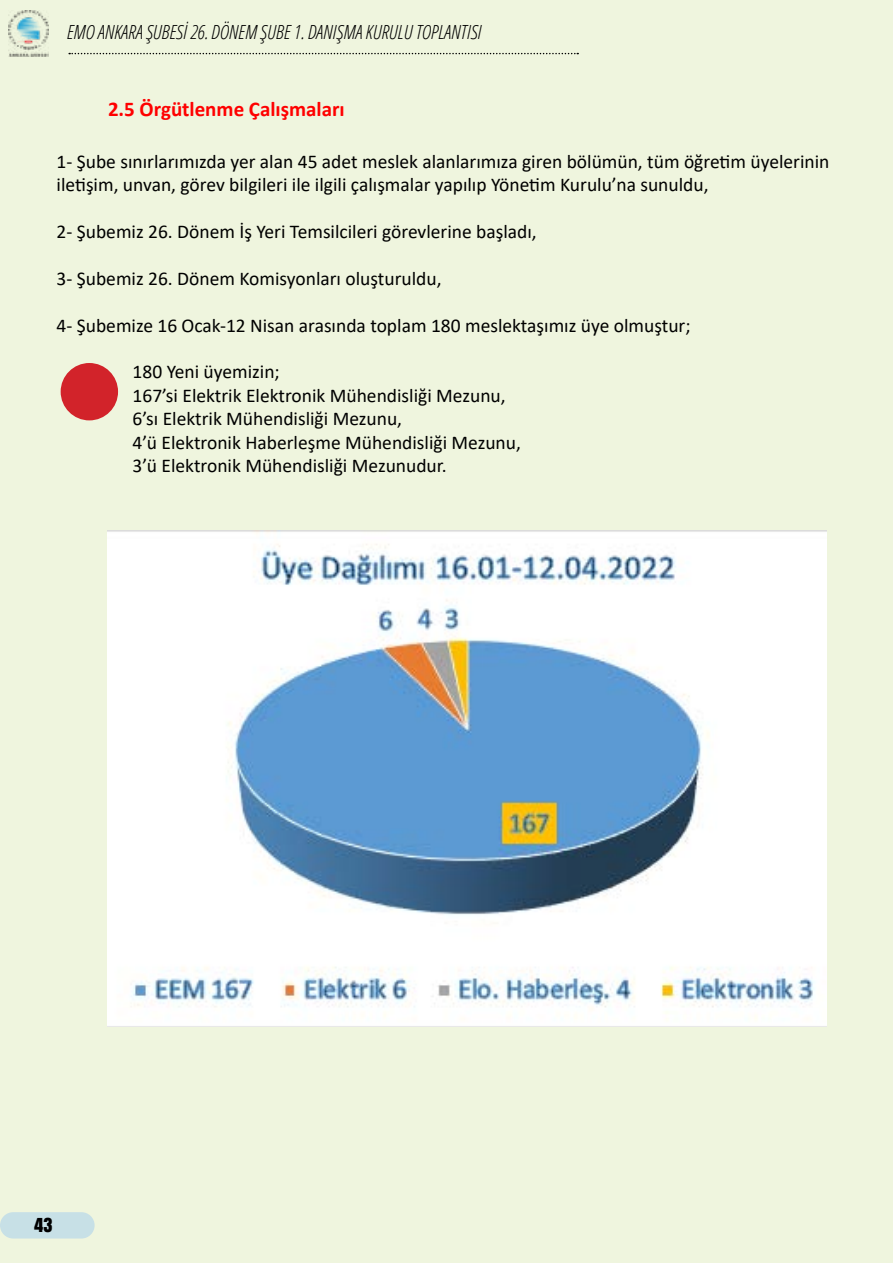
<style>
.page{position:relative;width:893px;height:1263px;background:#eff5de}
.page>*{position:absolute;margin:0;border:0;box-sizing:border-box;transform-origin:0 0}
.t1{font:700 21px "Calibri";color:#f00}
.t2{font:19.5px/23.4px "Calibri";color:#000}
.t3{font:italic 300 condensed 19.5px "Open Sans";color:#000}
.t4{font:18px "Anton";color:#000}
</style>
<div class="page">
<div style="left:0;top:1212px;width:95px;height:26px;background:#c7e0e6;border-radius:13px"></div>
<img style="left:9px;top:10px;width:40px;height:47px">
<svg style="left:69px;top:53px;width:509px;height:1px"></svg>
<img style="left:108px;top:530px;width:718px;height:496px">
<div style="left:61px;top:363px;width:57px;height:57px;background:#d2232a;border-radius:50%"></div>
<p class="t3" style="left:67px;top:19px;width:416px">EMO ANKARA ŞUBESİ 26. DÖNEM ŞUBE 1. DANIŞMA KURULU TOPLANTISI</p>
<p class="t1" style="left:108px;top:94px;width:238px">2.5 Örgütlenme Çalışmaları</p>
<p class="t2" style="left:57px;top:149px;width:774px">1- Şube sınırlarımızda yer alan 45 adet meslek alanlarımıza giren bölümün, tüm öğretim üyelerinin iletişim, unvan, görev bilgileri ile ilgili çalışmalar yapılıp Yönetim Kurulu’na sunuldu,</p>
<p class="t2" style="left:57px;top:219px;width:482px">2- Şubemiz 26. Dönem İş Yeri Temsilcileri görevlerine başladı,</p>
<p class="t2" style="left:57px;top:266px;width:386px">3- Şubemiz 26. Dönem Komisyonları oluşturuldu,</p>
<p class="t2" style="left:57px;top:313px;width:635px">4- Şubemize 16 Ocak-12 Nisan arasında toplam 180 meslektaşımız üye olmuştur;</p>
<p class="t2" style="left:133px;top:360px;width:390px">180 Yeni üyemizin;<br>167’si Elektrik Elektronik Mühendisliği Mezunu, 6’sı Elektrik Mühendisliği Mezunu,<br>4’ü Elektronik Haberleşme Mühendisliği Mezunu, 3’ü Elektronik Mühendisliği Mezunudur.</p>
<p class="t4" style="left:34px;top:1210px;width:20px">43</p>
</div>
